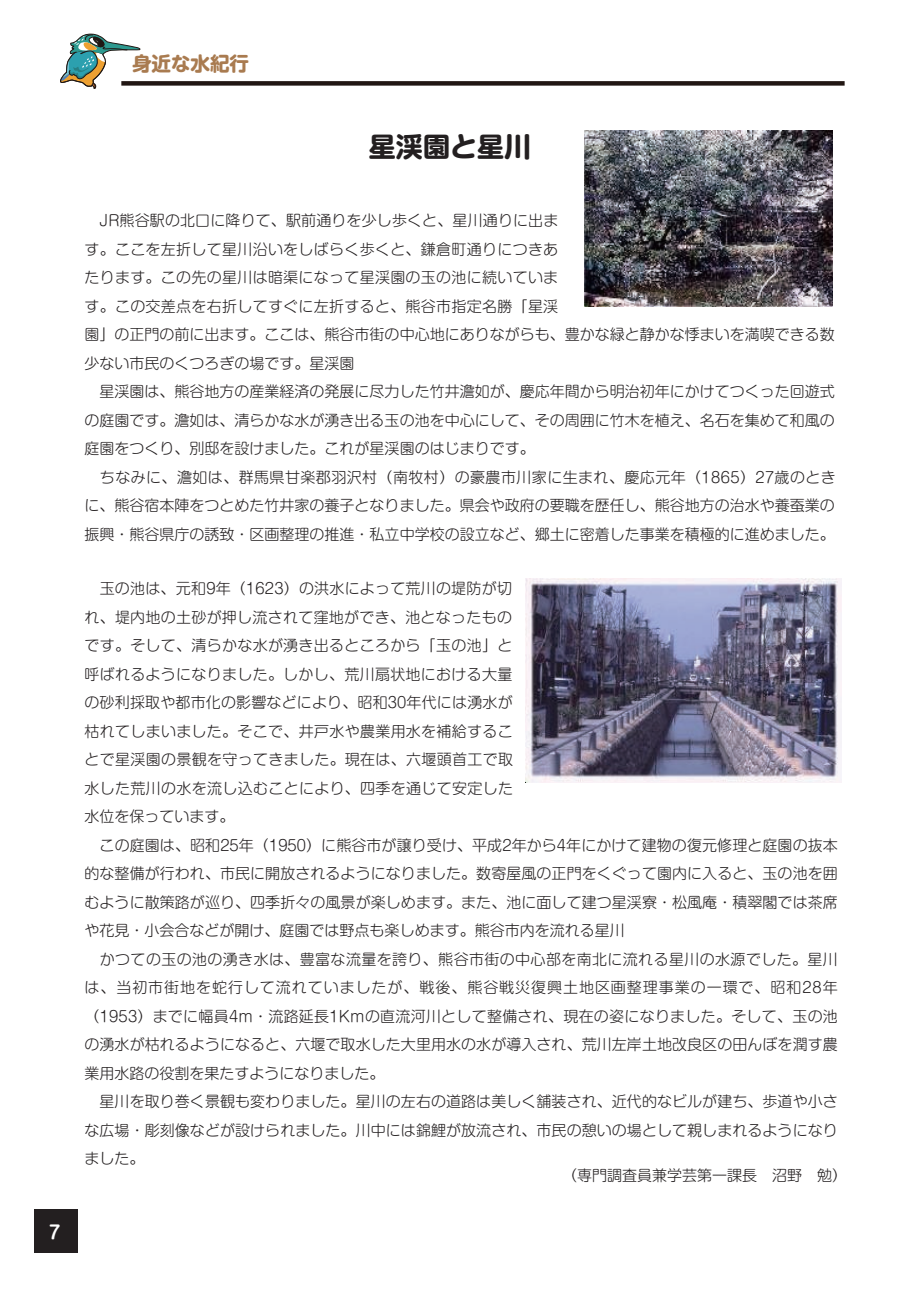
<style>
.page{position:relative;width:919px;height:1289px;background:#fff}
.page>*{position:absolute;margin:0;border:0;box-sizing:border-box;transform-origin:0 0}
.t1{font:700 27px "Shin M Go Pro";color:#231f20}
.t2{font:700 19.5px "Shin M Go Pro";color:#a97b50}
.t3{font:700 18px "Shin M Go Pro De";color:#fff}
.t4{font:300 15px/28.5px "Shin M Go Pro";letter-spacing:.005em;color:#231f20}
</style>
<div class="page">
<div style="left:34px;top:1209px;width:44px;height:43px;background:#231f20"></div>
<svg style="left:60px;top:34px;width:80px;height:55px"></svg>
<div style="left:121px;top:81px;width:723px;height:5px;background:#211613"></div>
<img style="left:584px;top:130px;width:248px;height:177px">
<img style="left:525px;top:578px;width:316px;height:204px">
<p class="t3" style="left:49px;top:1217px;width:13px">7</p>
<h2 class="t2" style="left:132px;top:48px;width:118px">身近な水紀行</h2>
<h1 class="t1" style="left:369px;top:125px;width:163px">星渓園と星川</h1>
<p class="t4" style="left:84px;top:204px;width:752px">　JR熊谷駅の北口に降りて、駅前通りを少し歩くと、星川通りに出ま<br>す。ここを左折して星川沿いをしばらく歩くと、鎌倉町通りにつきあ<br>たります。この先の星川は暗渠になって星渓園の玉の池に続いていま<br>す。この交差点を右折してすぐに左折すると、熊谷市指定名勝「星渓<br>園」の正門の前に出ます。ここは、熊谷市街の中心地にありながらも、豊かな緑と静かな悸まいを満喫できる数少ない市民のくつろぎの場です。星渓園<br>　星渓園は、熊谷地方の産業経済の発展に尽力した竹井澹如が、慶応年間から明治初年にかけてつくった回遊式の庭園です。澹如は、清らかな水が湧き出る玉の池を中心にして、その周囲に竹木を植え、名石を集めて和風の庭園をつくり、別邸を設けました。これが星渓園のはじまりです。<br>　ちなみに、澹如は、群馬県甘楽郡羽沢村（南牧村）の豪農市川家に生まれ、慶応元年（1865）27歳のときに、熊谷宿本陣をつとめた竹井家の養子となりました。県会や政府の要職を歴任し、熊谷地方の治水や養蚕業の振興・熊谷県庁の誘致・区画整理の推進・私立中学校の設立など、郷土に密着した事業を積極的に進めました。</p>
<p class="t4" style="left:84px;top:572px;width:755px">　玉の池は、元和9年（1623）の洪水によって荒川の堤防が切<br>れ、堤内地の土砂が押し流されて窪地ができ、池となったもの<br>です。そして、清らかな水が湧き出るところから「玉の池」と<br>呼ばれるようになりました。しかし、荒川扇状地における大量<br>の砂利採取や都市化の影響などにより、昭和30年代には湧水が<br>枯れてしまいました。そこで、井戸水や農業用水を補給するこ<br>とで星渓園の景観を守ってきました。現在は、六堰頭首工で取<br>水した荒川の水を流し込むことにより、四季を通じて安定した<br>水位を保っています。<br>　この庭園は、昭和25年（1950）に熊谷市が譲り受け、平成2年から4年にかけて建物の復元修理と庭園の抜本的な整備が行われ、市民に開放されるようになりました。数寄屋風の正門をくぐって園内に入ると、玉の池を囲むように散策路が巡り、四季折々の風景が楽しめます。また、池に面して建つ星渓寮・松風庵・積翠閣では茶席や花見・小会合などが開け、庭園では野点も楽しめます。熊谷市内を流れる星川<br>　かつての玉の池の湧き水は、豊富な流量を誇り、熊谷市街の中心部を南北に流れる星川の水源でした。星川は、当初市街地を蛇行して流れていましたが、戦後、熊谷戦災復興土地区画整理事業の一環で、昭和28年（1953）までに幅員4m・流路延長1Kmの直流河川として整備され、現在の姿になりました。そして、玉の池の湧水が枯れるようになると、六堰で取水した大里用水の水が導入され、荒川左岸土地改良区の田んぼを潤す農業用水路の役割を果たすようになりました。<br>　星川を取り巻く景観も変わりました。星川の左右の道路は美しく舗装され、近代的なビルが建ち、歩道や小さな広場・彫刻像などが設けられました。川中には錦鯉が放流され、市民の憩いの場として親しまれるようになりました。</p>
<p class="t4" style="left:562px;top:1159px;width:286px">（専門調査員兼学芸第一課長　沼野　勉）</p>
</div>
